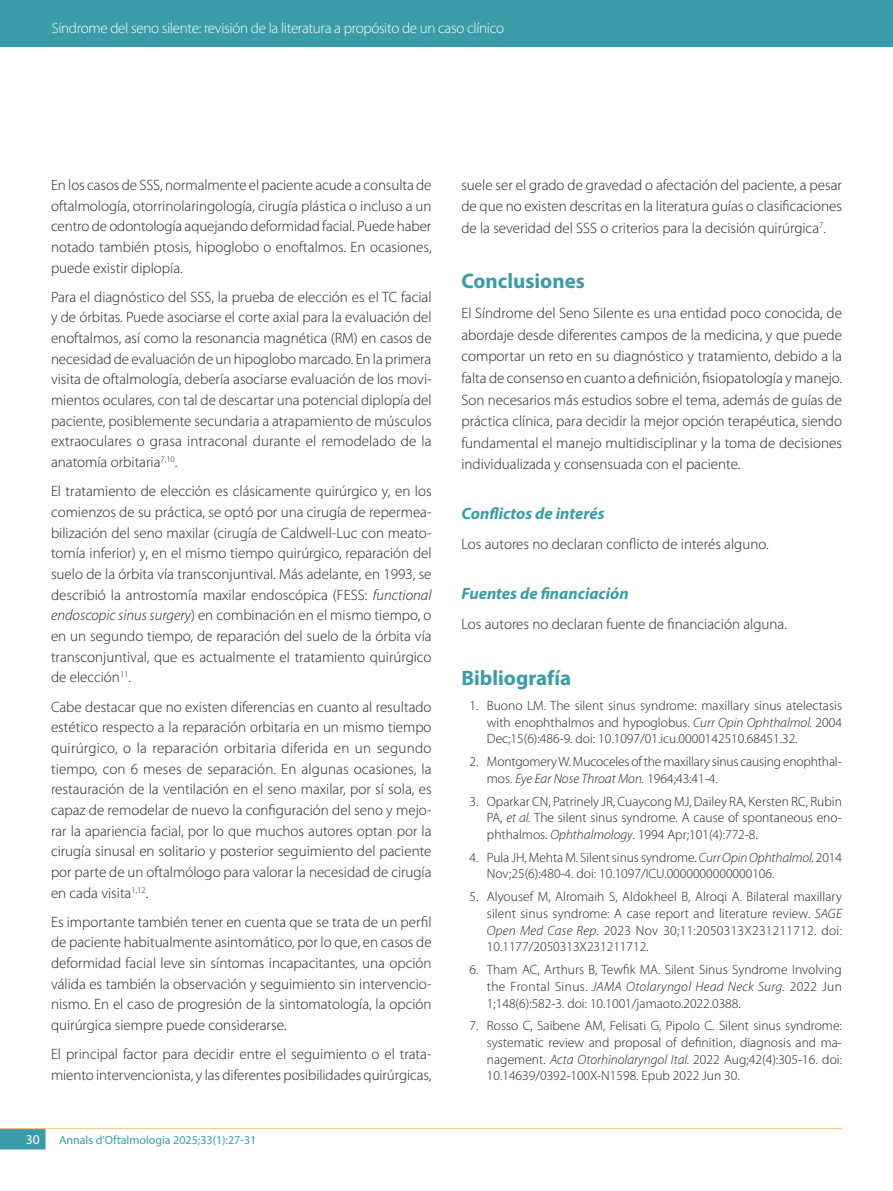
<style>
.page{position:relative;width:893px;height:1191px;background:#fff}
.page>*{position:absolute;margin:0;border:0;box-sizing:border-box;transform-origin:0 0}
.Subtítulo_1{font:700 21px "Myriad Pro";color:#3a9ca8}
.subtítulo_2{font:italic 700 16.5px "Myriad Pro";color:#3a9ca8}
.C__de_texto{font:300 15px/20.7px "Myriad Pro";color:#231f20;text-align:justify}
.t1{font:300 15px "Myriad Pro";letter-spacing:-.02em;color:#fff}
.biblio_100{font:300 13.5px/16.6px "Myriad Pro";color:#231f20;text-align:justify}
.t2{font:13.5px "Myriad Pro";color:#fff}
.t3{font:12px "Myriad Pro";color:#3a9ca8}
.s1{font-style:italic}
</style>
<div class="page">
<svg style="left:0;top:1129px;width:46px;height:20px"></svg>
<hr style="left:0;top:1128px;width:842px;height:1px;background:#f3c67c">
<div style="left:0;top:0;width:893px;height:47px;background:#3a9ca8"></div>
<p class="t1" style="left:52px;top:19px;width:454px">Síndrome del seno silente: revisión de la literatura a propósito de un caso clínico</p>
<p class="C__de_texto" style="left:51px;top:174px;width:382px">En los casos de SSS, normalmente el paciente acude a consulta de oftalmología, otorrinolaringología, cirugía plástica o incluso a un centro de odontología aquejando deformidad facial. Puede haber notado también ptosis, hipoglobo o enoftalmos. En ocasiones, puede existir diplopía.</p>
<p class="C__de_texto" style="left:51px;top:286px;width:382px">Para el diagnóstico del SSS, la prueba de elección es el TC facial y de órbitas. Puede asociarse el corte axial para la evaluación del enoftalmos, así como la resonancia magnética (RM) en casos de necesidad de evaluación de un hipoglobo marcado. En la primera visita de oftalmología, debería asociarse evaluación de los movi&shy;mientos oculares, con tal de descartar una potencial diplopía del paciente, posiblemente secundaria a atrapamiento de músculos extraoculares o grasa intraconal durante el remodelado de la anatomía orbitaria<sup>7,10</sup>.</p>
<p class="C__de_texto" style="left:51px;top:481px;width:382px">El tratamiento de elección es clásicamente quirúrgico y, en los comienzos de su práctica, se optó por una cirugía de repermea&shy;bilización del seno maxilar (cirugía de Caldwell-Luc con meato&shy;tomía inferior) y, en el mismo tiempo quirúrgico, reparación del suelo de la órbita vía transconjuntival. Más adelante, en 1993, se describió la antrostomía maxilar endoscópica (FESS: <span class="s1">functional endoscopic sinus surgery</span>) en combinación en el mismo tiempo, o en un segundo tiempo, de reparación del suelo de la órbita vía transconjuntival, que es actualmente el tratamiento quirúrgico de elección<sup>11</sup>.</p>
<p class="C__de_texto" style="left:51px;top:696px;width:382px">Cabe destacar que no existen diferencias en cuanto al resultado estético respecto a la reparación orbitaria en un mismo tiempo quirúrgico, o la reparación orbitaria diferida en un segundo tiempo, con 6 meses de separación. En algunas ocasiones, la restauración de la ventilación en el seno maxilar, por sí sola, es capaz de remodelar de nuevo la configuración del seno y mejo&shy;rar la apariencia facial, por lo que muchos autores optan por la cirugía sinusal en solitario y posterior seguimiento del paciente por parte de un oftalmólogo para valorar la necesidad de cirugía en cada visita<sup>1,12</sup>.</p>
<p class="C__de_texto" style="left:51px;top:911px;width:382px">Es importante también tener en cuenta que se trata de un perfil de paciente habitualmente asintomático, por lo que, en casos de deformidad facial leve sin síntomas incapacitantes, una opción válida es también la observación y seguimiento sin intervencio&shy;nismo. En el caso de progresión de la sintomatología, la opción quirúrgica siempre puede considerarse.</p>
<p class="C__de_texto" style="left:51px;top:1043px;width:382px;line-height:21.1px">El principal factor para decidir entre el seguimiento o el trata&shy;miento intervencionista, y las diferentes posibilidades quirúrgicas,</p>
<p class="t2" style="left:26px;top:1130px;width:15px">30</p>
<p class="t3" style="left:59px;top:1132px;width:199px">Annals d’Oftalmologia 2025;33(1):27-31</p>
<p class="C__de_texto" style="left:461px;top:174px;width:382px;line-height:21.5px">suele ser el grado de gravedad o afectación del paciente, a pesar de que no existen descritas en la literatura guías o clasificaciones de la severidad del SSS o criterios para la decisión quirúrgica<sup>7</sup>.</p>
<p class="Subtítulo_1" style="left:461px;top:268px;width:125px">Conclusiones</p>
<p class="C__de_texto" style="left:461px;top:302px;width:382px;line-height:21.5px">El Síndrome del Seno Silente es una entidad poco conocida, de abordaje desde diferentes campos de la medicina, y que puede comportar un reto en su diagnóstico y tratamiento, debido a la falta de consenso en cuanto a definición, fisiopatología y manejo.<br>Son necesarios más estudios sobre el tema, además de guías de práctica clínica, para decidir la mejor opción terapéutica, siendo fundamental el manejo multidisciplinar y la toma de decisiones individualizada y consensuada con el paciente.</p>
<p class="subtítulo_2" style="left:461px;top:503px;width:145px">Conflictos de interés</p>
<p class="C__de_texto" style="left:461px;top:534px;width:309px">Los autores no declaran conflicto de interés alguno.</p>
<p class="subtítulo_2" style="left:461px;top:583px;width:169px">Fuentes de financiación</p>
<p class="C__de_texto" style="left:461px;top:614px;width:327px">Los autores no declaran fuente de financiación alguna.</p>
<p class="Subtítulo_1" style="left:461px;top:664px;width:111px">Bibliografía</p>
<p class="biblio_100" style="left:487px;top:697px;width:357px;text-indent:-17px">1. Buono LM. The silent sinus syndrome: maxillary sinus atelectasis with enophthalmos and hypoglobus. <span class="s1">Curr Opin Ophthalmol.</span> 2004<br>Dec;15(6):486-9. doi: 10.1097/01.icu.0000142510.68451.32.</p>
<p class="biblio_100" style="left:487px;top:753px;width:357px;text-indent:-17px">2. Montgomery W. Mucoceles of the maxillary sinus causing enophthal&shy;mos. <span class="s1">Eye Ear Nose Throat Mon.</span> 1964;43:41-4.</p>
<p class="biblio_100" style="left:487px;top:792px;width:357px;text-indent:-17px">3. Oparkar CN, Patrinely JR, Cuaycong MJ, Dailey RA, Kersten RC, Rubin PA, <span class="s1">et al.</span> The silent sinus syndrome. A cause of spontaneous eno&shy;phthalmos. <span class="s1">Ophthalmology</span>. 1994 Apr;101(4):772-8.</p>
<p class="biblio_100" style="left:487px;top:848px;width:357px;text-indent:-17px">4. Pula JH, Mehta M. Silent sinus syndrome. <span class="s1">Curr Opin Ophthalmol.</span> 2014<br>Nov;25(6):480-4. doi: 10.1097/ICU.0000000000000106.</p>
<p class="biblio_100" style="left:487px;top:888px;width:357px;text-indent:-17px">5. Alyousef M, Alromaih S, Aldokheel B, Alroqi A. Bilateral maxillary silent sinus syndrome: A case report and literature review. <span class="s1">SAGE Open Med Case Rep</span>. 2023 Nov 30;11:2050313X231211712. doi:<br>10.1177/2050313X231211712.</p>
<p class="biblio_100" style="left:487px;top:961px;width:357px;text-indent:-17px">6. Tham AC, Arthurs B, Tewfik MA. Silent Sinus Syndrome Involving the Frontal Sinus. <span class="s1">JAMA Otolaryngol Head Neck Surg</span>. 2022 Jun 1;148(6):582-3. doi: 10.1001/jamaoto.2022.0388.</p>
<p class="biblio_100" style="left:487px;top:1017px;width:357px;text-indent:-17px">7. Rosso C, Saibene AM, Felisati G, Pipolo C. Silent sinus syndrome: systematic review and proposal of definition, diagnosis and ma&shy;nagement. <span class="s1">Acta Otorhinolaryngol Ital.</span> 2022 Aug;42(4):305-16. doi:<br>10.14639/0392-100X-N1598. Epub 2022 Jun 30.</p>
</div>
